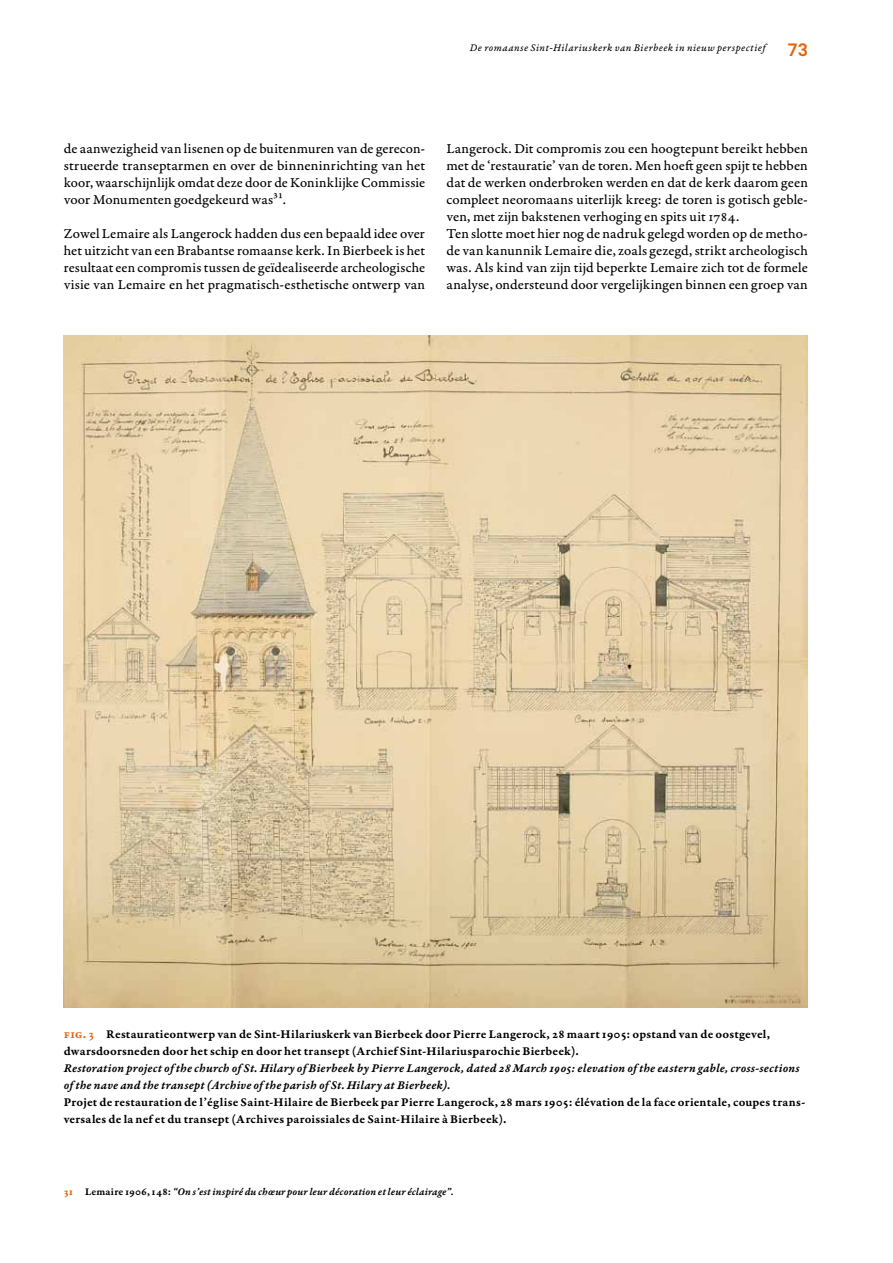
<style>
.page{position:relative;width:893px;height:1263px;background:#fff}
.page>*{position:absolute;margin:0;border:0;box-sizing:border-box;transform-origin:0 0}
.t1{font:14.4px/17px "Garamond Premr Pro Capt";letter-spacing:.005em;color:#000;text-align:justify}
.t2{font:12.6px/17px "Garamond Premr Pro Smbd Capt";letter-spacing:.015em;color:#000}
.t3{font:12.6px/17px "Garamond Premr Pro Smbd It Capt";letter-spacing:.015em;color:#000}
.t4{font:10.8px "Garamond Premr Pro Smbd It Capt";letter-spacing:.01em;color:#000}
.t5{font:10.8px "Garamond Premr Pro It Capt";letter-spacing:.05em;color:#000}
.s1{font-family:"Akkurat Std";font-weight:700;font-size:18px;color:#e2650c}
.s2{color:#e2650c}
.s3{font-family:"Garamond Premr Pro Bd Capt";color:#e2650c}
.s4{font-family:"Garamond Premr Pro Smbd Capt"}
</style>
<div class="page">
<img style="left:64px;top:336px;width:744px;height:671px">
<p class="t5" style="left:470px;top:41px;width:340px">De romaanse Sint-Hilariuskerk van Bierbeek in nieuw perspectief <span class="s1">73</span></p>
<p class="t1" style="left:64px;top:140px;width:363px">de aanwezigheid van lisenen op de buitenmuren van de gerecon&shy;strueerde transeptarmen en over de binneninrichting van het koor, waarschijnlijk omdat deze door de Koninklijke Commissie voor Monumenten goedgekeurd was31.</p>
<p class="t1" style="left:64px;top:225px;width:363px">Zowel Lemaire als Langerock hadden dus een bepaald idee over het uitzicht van een Brabantse romaanse kerk. In Bierbeek is het resultaat een compromis tussen de geïdealiseerde archeologische visie van Lemaire en het pragmatisch-esthetische ontwerp van</p>
<p class="t1" style="left:446px;top:140px;width:363px;text-align:left">Langerock. Dit compromis zou een hoogtepunt bereikt hebben met de ‘restauratie’ van de toren. Men hoeft geen spijt te hebben dat de werken onderbroken werden en dat de kerk daarom geen compleet neoromaans uiterlijk kreeg: de toren is gotisch geble&shy;ven, met zijn bakstenen verhoging en spits uit 1784.<br>Ten slotte moet hier nog de nadruk gelegd worden op de metho&shy;de van kanunnik Lemaire die, zoals gezegd, strikt archeologisch was. Als kind van zijn tijd beperkte Lemaire zich tot de formele analyse, ondersteund door vergelijkingen binnen een groep van</p>
<p class="t2" style="left:64px;top:1025px;width:708px"><span class="s2">Fig. 3</span> Restauratieontwerp van de Sint-Hilariuskerk van Bierbeek door Pierre Langerock, 28 maart 1905: opstand van de oostgevel, dwarsdoorsneden door het schip en door het transept (Archief Sint-Hilariusparochie Bierbeek).</p>
<p class="t3" style="left:64px;top:1060px;width:737px">Restoration project of the church of St. Hilary of Bierbeek by Pierre Langerock, dated 28 March 1905: elevation of the eastern gable, cross-sections of the nave and the transept (Archive of the parish of St. Hilary at Bierbeek).</p>
<p class="t2" style="left:64px;top:1093px;width:743px">Projet de restauration de l’église Saint-Hilaire de Bierbeek par Pierre Langerock, 28 mars 1905: élévation de la face orientale, coupes trans&shy;versales de la nef et du transept (Archives paroissiales de Saint-Hilaire à Bierbeek).</p>
<p class="t4" style="left:64px;top:1185px;width:391px"><span class="s3">31</span> <span class="s4">Lemaire 1906, 148:</span> “On s’est inspiré du chœur pour leur décoration et leur éclairage”.</p>
</div>
